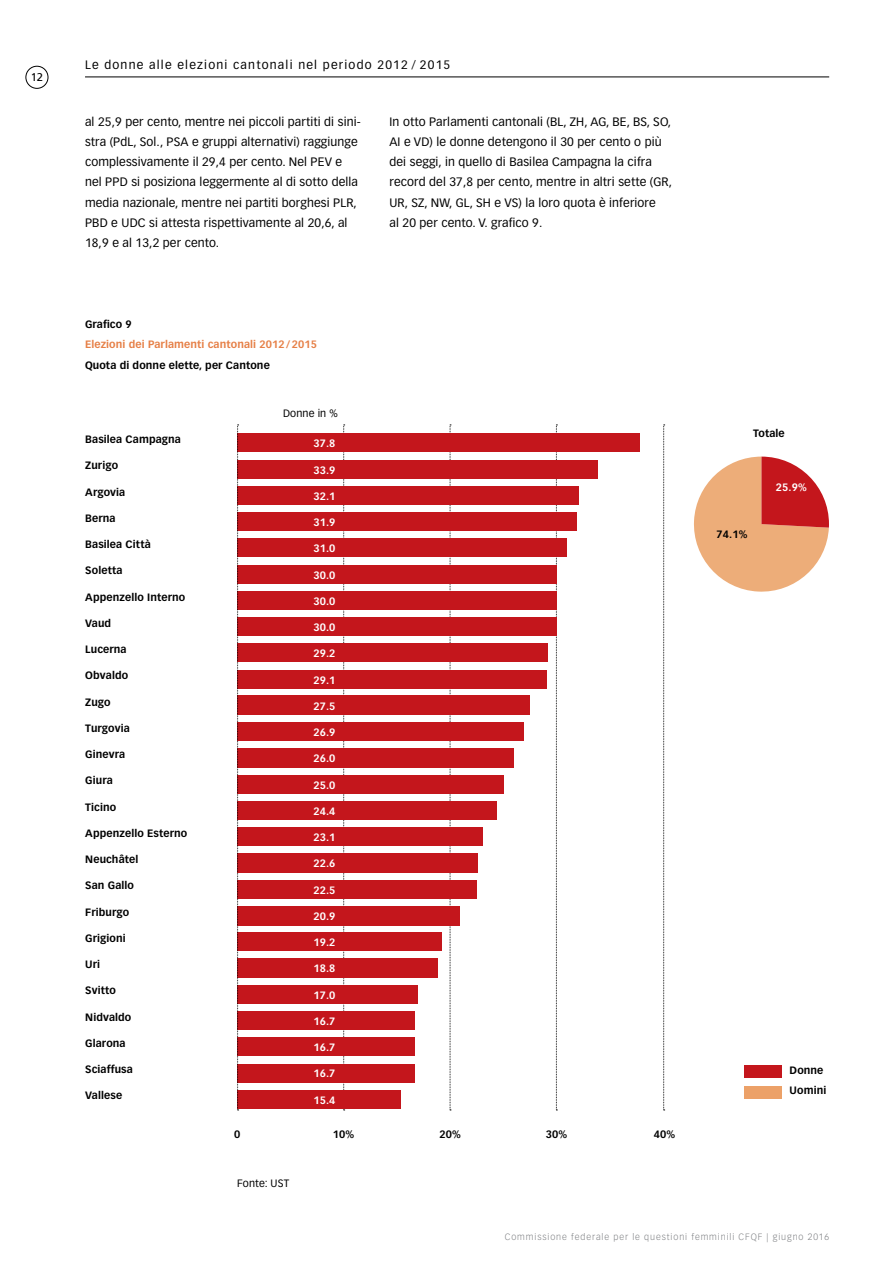
<style>
.page{position:relative;width:893px;height:1263px;background:#fff}
.page>*{position:absolute;margin:0;border:0;box-sizing:border-box;transform-origin:0 0}
.t1{font:12px/20.2px "Vectora LH";letter-spacing:.01em;color:#000}
.t2{font:12px "Vectora LH";letter-spacing:.1em;color:#000}
.t3{font:11.25px "Frutiger";color:#000}
.t4{font:700 10.5px/20.2px "Vectora LH";letter-spacing:.01em;color:#000}
.t5{font:700 10.5px "Vectora LH";letter-spacing:.01em;color:#fff}
.t6{font:700 10.5px "Vectora LH";letter-spacing:.01em;color:#e68047}
.t7{font:10.5px "Vectora LH";letter-spacing:.01em;color:#000}
.t8{font:300 9px "Vectora LH";letter-spacing:.1em;color:#808285}
</style>
<div class="page">
<hr style="left:85px;top:77px;width:744px;height:1px;background:#000">
<div style="left:26px;top:66px;width:22px;height:23px;border:1px solid #000;border-radius:50%"></div>
<svg style="left:556px;top:425px;width:1px;height:685px"></svg>
<svg style="left:450px;top:425px;width:1px;height:685px"></svg>
<svg style="left:343px;top:425px;width:2px;height:685px"></svg>
<svg style="left:694px;top:457px;width:135px;height:135px"></svg>
<div style="left:237px;top:433px;width:403px;height:19px;background:#c4161c"></div>
<div style="left:237px;top:459px;width:361px;height:19px;background:#c4161c"></div>
<div style="left:237px;top:486px;width:342px;height:19px;background:#c4161c"></div>
<div style="left:237px;top:512px;width:340px;height:19px;background:#c4161c"></div>
<div style="left:237px;top:538px;width:330px;height:19px;background:#c4161c"></div>
<div style="left:237px;top:565px;width:320px;height:19px;background:#c4161c"></div>
<div style="left:237px;top:591px;width:320px;height:19px;background:#c4161c"></div>
<div style="left:237px;top:617px;width:320px;height:19px;background:#c4161c"></div>
<div style="left:237px;top:643px;width:311px;height:19px;background:#c4161c"></div>
<div style="left:237px;top:670px;width:310px;height:19px;background:#c4161c"></div>
<div style="left:237px;top:696px;width:293px;height:19px;background:#c4161c"></div>
<div style="left:237px;top:722px;width:287px;height:19px;background:#c4161c"></div>
<div style="left:237px;top:748px;width:277px;height:19px;background:#c4161c"></div>
<div style="left:237px;top:775px;width:266px;height:19px;background:#c4161c"></div>
<div style="left:237px;top:801px;width:260px;height:19px;background:#c4161c"></div>
<div style="left:237px;top:827px;width:246px;height:19px;background:#c4161c"></div>
<div style="left:237px;top:853px;width:241px;height:19px;background:#c4161c"></div>
<div style="left:237px;top:880px;width:240px;height:19px;background:#c4161c"></div>
<div style="left:237px;top:906px;width:223px;height:19px;background:#c4161c"></div>
<div style="left:237px;top:932px;width:205px;height:19px;background:#c4161c"></div>
<div style="left:237px;top:959px;width:201px;height:19px;background:#c4161c"></div>
<div style="left:237px;top:985px;width:181px;height:19px;background:#c4161c"></div>
<div style="left:237px;top:1011px;width:178px;height:19px;background:#c4161c"></div>
<div style="left:237px;top:1037px;width:178px;height:19px;background:#c4161c"></div>
<div style="left:237px;top:1064px;width:178px;height:19px;background:#c4161c"></div>
<div style="left:237px;top:1090px;width:164px;height:19px;background:#c4161c"></div>
<div style="left:744px;top:1065px;width:38px;height:13px;background:#c4161c"></div>
<div style="left:744px;top:1086px;width:38px;height:12px;background:#eca168"></div>
<svg style="left:663px;top:425px;width:2px;height:685px"></svg>
<svg style="left:237px;top:425px;width:2px;height:685px"></svg>
<p class="t3" style="left:31px;top:70px;width:14px">12</p>
<p class="t2" style="left:85px;top:57px;width:367px">Le donne alle elezioni cantonali nel periodo 2012 / 2015</p>
<p class="t1" style="left:85px;top:111px;width:277px">al 25,9 per cento, mentre nei piccoli partiti di sini&shy;stra (PdL, Sol., PSA e gruppi alternativi) raggiunge complessivamente il 29,4 per cento. Nel PEV e nel PPD si posiziona leggermente al di sotto della media nazionale, mentre nei partiti borghesi PLR, PBD e UDC si attesta rispettivamente al 20,6, al 18,9 e al 13,2 per cento.</p>
<p class="t4" style="left:85px;top:314px;width:48px">Grafico 9</p>
<p class="t6" style="left:85px;top:338px;width:233px">Elezioni dei Parlamenti cantonali 2012/2015</p>
<p class="t4" style="left:85px;top:355px;width:186px">Quota di donne elette, per Cantone</p>
<p class="t4" style="left:85px;top:429px;width:97px">Basilea Campagna</p>
<p class="t4" style="left:85px;top:455px;width:34px">Zurigo</p>
<p class="t4" style="left:85px;top:482px;width:41px">Argovia</p>
<p class="t4" style="left:85px;top:508px;width:32px">Berna</p>
<p class="t4" style="left:85px;top:534px;width:67px">Basilea Città</p>
<p class="t4" style="left:85px;top:560px;width:39px">Soletta</p>
<p class="t4" style="left:85px;top:587px;width:101px">Appenzello Interno</p>
<p class="t4" style="left:85px;top:613px;width:27px">Vaud</p>
<p class="t4" style="left:85px;top:639px;width:43px">Lucerna</p>
<p class="t4" style="left:85px;top:665px;width:44px">Obvaldo</p>
<p class="t4" style="left:85px;top:692px;width:27px">Zugo</p>
<p class="t4" style="left:85px;top:718px;width:46px">Turgovia</p>
<p class="t4" style="left:85px;top:744px;width:41px">Ginevra</p>
<p class="t4" style="left:85px;top:770px;width:29px">Giura</p>
<p class="t4" style="left:85px;top:797px;width:32px">Ticino</p>
<p class="t4" style="left:85px;top:823px;width:103px">Appenzello Esterno</p>
<p class="t4" style="left:85px;top:849px;width:55px">Neuchâtel</p>
<p class="t4" style="left:85px;top:875px;width:50px">San Gallo</p>
<p class="t4" style="left:85px;top:902px;width:45px">Friburgo</p>
<p class="t4" style="left:85px;top:928px;width:42px">Grigioni</p>
<p class="t4" style="left:85px;top:954px;width:16px">Uri</p>
<p class="t4" style="left:85px;top:980px;width:32px">Svitto</p>
<p class="t4" style="left:85px;top:1007px;width:48px">Nidvaldo</p>
<p class="t4" style="left:85px;top:1033px;width:42px">Glarona</p>
<p class="t4" style="left:85px;top:1059px;width:49px">Sciaffusa</p>
<p class="t4" style="left:85px;top:1085px;width:38px">Vallese</p>
<p class="t7" style="left:283px;top:407px;width:56px">Donne in %</p>
<p class="t5" style="left:313px;top:437px;width:24px">37.8</p>
<p class="t5" style="left:313px;top:463px;width:24px">33.9</p>
<p class="t5" style="left:313px;top:490px;width:24px">32.1</p>
<p class="t5" style="left:313px;top:516px;width:24px">31.9</p>
<p class="t5" style="left:313px;top:542px;width:24px">31.0</p>
<p class="t5" style="left:313px;top:568px;width:24px">30.0</p>
<p class="t5" style="left:313px;top:595px;width:24px">30.0</p>
<p class="t5" style="left:313px;top:621px;width:24px">30.0</p>
<p class="t5" style="left:313px;top:647px;width:24px">29.2</p>
<p class="t5" style="left:313px;top:673px;width:24px">29.1</p>
<p class="t5" style="left:313px;top:700px;width:24px">27.5</p>
<p class="t5" style="left:313px;top:726px;width:24px">26.9</p>
<p class="t5" style="left:313px;top:752px;width:24px">26.0</p>
<p class="t5" style="left:313px;top:778px;width:24px">25.0</p>
<p class="t5" style="left:313px;top:805px;width:24px">24.4</p>
<p class="t5" style="left:313px;top:831px;width:24px">23.1</p>
<p class="t5" style="left:313px;top:857px;width:24px">22.6</p>
<p class="t5" style="left:313px;top:883px;width:24px">22.5</p>
<p class="t5" style="left:313px;top:910px;width:24px">20.9</p>
<p class="t5" style="left:313px;top:936px;width:24px">19.2</p>
<p class="t5" style="left:313px;top:962px;width:24px">18.8</p>
<p class="t5" style="left:313px;top:988px;width:24px">17.0</p>
<p class="t5" style="left:313px;top:1015px;width:24px">16.7</p>
<p class="t5" style="left:313px;top:1041px;width:24px">16.7</p>
<p class="t5" style="left:313px;top:1067px;width:24px">16.7</p>
<p class="t5" style="left:313px;top:1093px;width:24px">15.4</p>
<p class="t1" style="left:389px;top:111px;width:284px">In otto Parlamenti cantonali (BL, ZH, AG, BE, BS, SO, AI e VD) le donne detengono il 30 per cento o più dei seggi, in quello di Basilea Campagna la cifra record del 37,8 per cento, mentre in altri sette (GR, UR, SZ, NW, GL, SH e VS) la loro quota è inferiore<br>al 20 per cento. V. grafico 9.</p>
<p class="t4" style="left:234px;top:1124px;width:8px">0</p>
<p class="t4" style="left:333px;top:1124px;width:23px">10%</p>
<p class="t4" style="left:439px;top:1124px;width:23px">20%</p>
<p class="t4" style="left:546px;top:1124px;width:23px">30%</p>
<p class="t4" style="left:654px;top:1124px;width:23px">40%</p>
<p class="t7" style="left:237px;top:1177px;width:53px">Fonte: UST</p>
<p class="t4" style="left:753px;top:423px;width:33px">Totale</p>
<p class="t4" style="left:716px;top:524px;width:32px">74.1%</p>
<p class="t5" style="left:776px;top:481px;width:32px">25.9%</p>
<p class="t4" style="left:790px;top:1060px;width:38px">Donne<br>Uomini</p>
<p class="t8" style="left:505px;top:1231px;width:326px">Commissione federale per le questioni femminili CFQF | giugno 2016</p>
</div>
